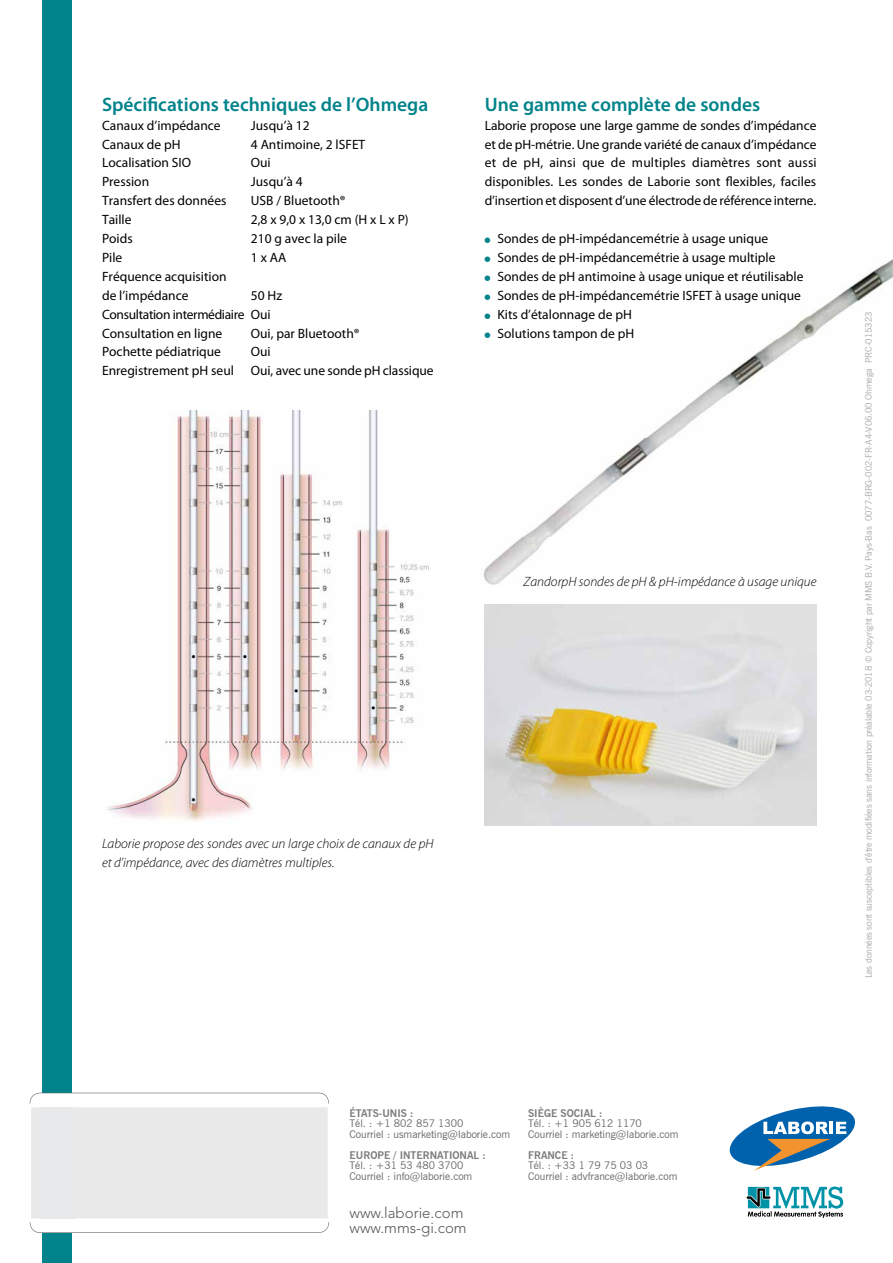
<style>
.page{position:relative;width:893px;height:1263px;background:#fff}
.page>*{position:absolute;margin:0;border:0;box-sizing:border-box;transform-origin:0 0}
.t1{font:600 19.5px "Myriad Pro";color:#00838a}
.t2{font:300 15px/15px "Avenir LT Std";color:#58585a}
.t3{font:13.5px/18.9px "Myriad Pro";color:#000}
.t4{font:italic 300 13.5px/18.9px "Myriad Pro";color:#000}
.t5{font:13.5px/18.9px "Myriad Pro";letter-spacing:-.025em;color:#000}
.t6{font:10.5px/10.5px "News Gothic BT";color:#646567}
.t7{font:700 10.5px "News Gothic BT";color:#7b7c7e}
.t8{font:9px "News Gothic BT";letter-spacing:-.01em;color:#a7a8aa}
</style>
<div class="page">
<img style="left:483px;top:259px;width:410px;height:326px">
<img style="left:485px;top:605px;width:331px;height:221px">
<div style="left:43px;top:0;width:29px;height:1263px;background:#00838a"></div>
<svg style="left:30px;top:1093px;width:299px;height:140px"></svg>
<img style="left:107px;top:411px;width:322px;height:410px">
<svg style="left:747px;top:1186px;width:96px;height:32px"></svg>
<svg style="left:730px;top:1106px;width:125px;height:65px"></svg>
<svg style="left:485px;top:259px;width:5px;height:3px"></svg>
<svg style="left:485px;top:275px;width:5px;height:6px"></svg>
<svg style="left:485px;top:294px;width:5px;height:6px"></svg>
<svg style="left:485px;top:313px;width:5px;height:6px"></svg>
<svg style="left:485px;top:332px;width:5px;height:6px"></svg>
<h1 class="t1" style="left:102px;top:92px;width:328px">Spécifications techniques de l’Ohmega</h1>
<p class="t3" style="left:102px;top:115px;width:120px">Canaux d’impédance</p>
<p class="t3" style="left:251px;top:115px;width:60px">Jusqu’à 12</p>
<p class="t3" style="left:102px;top:134px;width:80px">Canaux de pH</p>
<p class="t3" style="left:251px;top:134px;width:116px">4 Antimoine, 2 lSFET</p>
<p class="t3" style="left:102px;top:153px;width:91px">Localisation SIO</p>
<p class="t3" style="left:251px;top:153px;width:21px">Oui</p>
<p class="t3" style="left:102px;top:172px;width:49px">Pression</p>
<p class="t3" style="left:251px;top:172px;width:53px">Jusqu’à 4</p>
<p class="t3" style="left:102px;top:191px;width:126px">Transfert des données</p>
<p class="t3" style="left:251px;top:191px;width:96px">USB / Bluetooth®</p>
<p class="t3" style="left:102px;top:210px;width:31px">Taille</p>
<p class="t3" style="left:251px;top:210px;width:159px">2,8 x 9,0 x 13,0 cm (H x L x P)</p>
<p class="t3" style="left:102px;top:229px;width:32px">Poids</p>
<p class="t3" style="left:251px;top:229px;width:98px">210 g avec la pile</p>
<p class="t3" style="left:102px;top:248px;width:22px">Pile</p>
<p class="t3" style="left:251px;top:248px;width:37px">1 x AA</p>
<p class="t3" style="left:102px;top:267px;width:126px">Fréquence acquisition de l’impédance</p>
<p class="t5" style="left:102px;top:286px;width:182px;text-indent:149px">50 Hz<br>Consultation intermédiaire Oui<br>Consultation en ligne</p>
<p class="t3" style="left:251px;top:323px;width:110px">Oui, par Bluetooth®</p>
<p class="t3" style="left:102px;top:342px;width:121px">Pochette pédiatrique</p>
<p class="t3" style="left:251px;top:342px;width:21px">Oui</p>
<p class="t3" style="left:102px;top:361px;width:133px">Enregistrement pH seul</p>
<p class="t3" style="left:251px;top:361px;width:184px">Oui, avec une sonde pH classique</p>
<p class="t4" style="left:102px;top:834px;width:333px">Laborie propose des sondes avec un large choix de canaux de pH et d’impédance, avec des diamètres multiples.</p>
<h1 class="t1" style="left:485px;top:92px;width:277px">Une gamme complète de sondes</h1>
<p class="t3" style="left:485px;top:115px;width:333px;text-align:justify">Laborie propose une large gamme de sondes d’impédance et de pH-métrie. Une grande variété de canaux d’impédance et de pH, ainsi que de multiples diamètres sont aussi disponibles. Les sondes de Laborie sont flexibles, faciles d’insertion et disposent d’une électrode de référence interne.</p>
<p class="t3" style="left:497px;top:229px;width:308px">Sondes de pH-impédancemétrie à usage unique Sondes de pH-impédancemétrie à usage multiple Sondes de pH antimoine à usage unique et réutilisable Sondes de pH-impédancemétrie ISFET à usage unique Kits d’étalonnage de pH<br>Solutions tampon de pH</p>
<p class="t4" style="left:524px;top:573px;width:294px">ZandorpH sondes de pH &amp; pH-impédance à usage unique</p>
<p class="t8" style="left:863px;top:978px;width:668px;rotate:-90deg">Les données sont susceptibles d’être modifiées sans information préalable 03-2018 © Copyright par MMS B.V. Pays-Bas 0077-BRG-002-FR-A4-V06.00 Ohmega PRC-015323</p>
<p class="t7" style="left:350px;top:1107px;width:66px">ÉTATS-UNIS :</p>
<p class="t6" style="left:350px;top:1118px;width:162px">Tél. : +1 802 857 1300<br>Courriel : usmarketing@laborie.com</p>
<p class="t7" style="left:350px;top:1149px;width:138px">EUROPE / INTERNATIONAL :</p>
<p class="t6" style="left:350px;top:1160px;width:124px">Tél. : +31 53 480 3700<br>Courriel : info@laborie.com</p>
<p class="t2" style="left:349px;top:1205px;width:119px">www.laborie.com www.mms-gi.com</p>
<p class="t7" style="left:528px;top:1107px;width:76px">SIÈGE SOCIAL :</p>
<p class="t6" style="left:528px;top:1118px;width:152px">Tél. : +1 905 612 1170<br>Courriel : marketing@laborie.com</p>
<p class="t7" style="left:528px;top:1149px;width:48px">FRANCE :</p>
<p class="t6" style="left:528px;top:1160px;width:151px">Tél. : +33 1 79 75 03 03<br>Courriel : advfrance@laborie.com</p>
</div>
